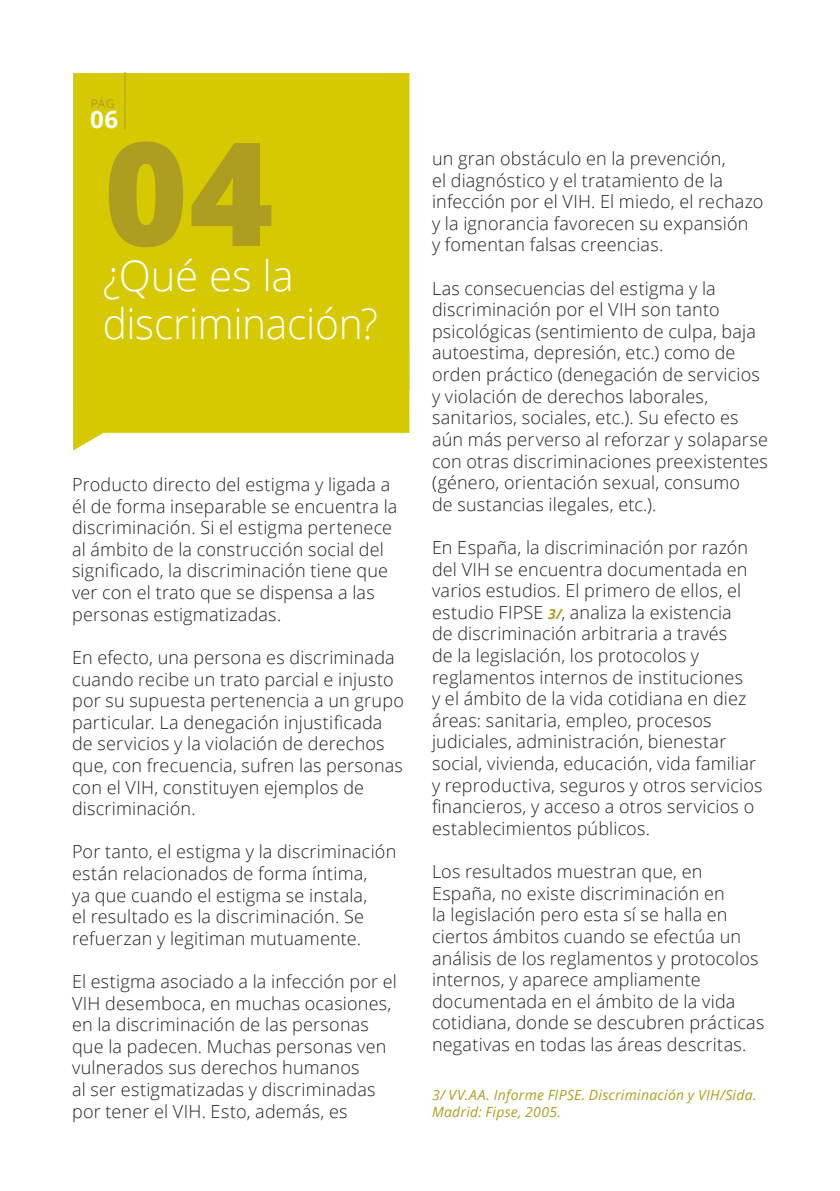
<style>
.page{position:relative;width:840px;height:1191px;background:#fff}
.page>*{position:absolute;margin:0;border:0;box-sizing:border-box;transform-origin:0 0}
.t1{font:800 144px "Open Sans";color:#ad9d20}
.t2{font:300 42px/48px "Open Sans";letter-spacing:-.01em;color:#fff}
.t3{font:700 24px "Open Sans";color:#fff}
.t4{font:300 18px/21.6px "Open Sans";letter-spacing:.01em;color:#231f20}
.t5{font:italic 14px/16.8px "Open Sans";letter-spacing:.02em;color:#ad9d20}
.t6{font:12px "Open Sans";color:#ad9d20}
.s1{color:#d1c686}
.s2{font-weight:700;font-style:italic;font-size:14px;color:#ad9d20}
</style>
<div class="page">
<div style="left:73px;top:73px;width:336px;height:377px;background:#d6c801"></div>
<hr style="left:124px;top:72px;width:1px;height:57px;background:#ad9d20">
<p class="t6" style="left:91px;top:95px;width:29px">PÁG<span class="s1">.</span></p>
<h3 class="t3" style="left:90px;top:103px;width:30px">06</h3>
<h1 class="t1" style="left:104px;top:84px;width:171px">04</h1>
<h2 class="t2" style="left:103px;top:251px;width:276px">¿Qué es la discriminación?</h2>
<p class="t4" style="left:72px;top:473px;width:327px">Producto directo del estigma y ligada a él de forma inseparable se encuentra la discriminación. Si el estigma pertenece al ámbito de la construcción social del significado, la discriminación tiene que ver con el trato que se dispensa a las personas estigmatizadas.</p>
<p class="t4" style="left:72px;top:646px;width:333px">En efecto, una persona es discriminada cuando recibe un trato parcial e injusto por su supuesta pertenencia a un grupo particular. La denegación injustificada de servicios y la violación de derechos que, con frecuencia, sufren las personas con el VIH, constituyen ejemplos de discriminación.</p>
<p class="t4" style="left:72px;top:840px;width:325px">Por tanto, el estigma y la discriminación están relacionados de forma íntima,<br>ya que cuando el estigma se instala,<br>el resultado es la discriminación. Se refuerzan y legitiman mutuamente.</p>
<p class="t4" style="left:72px;top:970px;width:326px">El estigma asociado a la infección por el VIH desemboca, en muchas ocasiones, en la discriminación de las personas que la padecen. Muchas personas ven vulnerados sus derechos humanos<br>al ser estigmatizadas y discriminadas por tener el VIH. Esto, además, es</p>
<p class="t4" style="left:432px;top:147px;width:333px">un gran obstáculo en la prevención,<br>el diagnóstico y el tratamiento de la infección por el VIH. El miedo, el rechazo y la ignorancia favorecen su expansión<br>y fomentan falsas creencias.</p>
<p class="t4" style="left:432px;top:277px;width:337px">Las consecuencias del estigma y la discriminación por el VIH son tanto psicológicas (sentimiento de culpa, baja autoestima, depresión, etc.) como de orden práctico (denegación de servicios y violación de derechos laborales, sanitarios, sociales, etc.). Su efecto es aún más perverso al reforzar y solaparse con otras discriminaciones preexistentes (género, orientación sexual, consumo<br>de sustancias ilegales, etc.).</p>
<p class="t4" style="left:432px;top:536px;width:332px">En España, la discriminación por razón del VIH se encuentra documentada en varios estudios. El primero de ellos, el estudio FIPSE <span class="s2">3/</span>, analiza la existencia<br>de discriminación arbitraria a través<br>de la legislación, los protocolos y reglamentos internos de instituciones<br>y el ámbito de la vida cotidiana en diez áreas: sanitaria, empleo, procesos judiciales, administración, bienestar social, vivienda, educación, vida familiar y reproductiva, seguros y otros servicios financieros, y acceso a otros servicios o establecimientos públicos.</p>
<p class="t4" style="left:432px;top:860px;width:334px">Los resultados muestran que, en España, no existe discriminación en<br>la legislación pero esta sí se halla en ciertos ámbitos cuando se efectúa un análisis de los reglamentos y protocolos internos, y aparece ampliamente documentada en el ámbito de la vida cotidiana, donde se descubren prácticas negativas en todas las áreas descritas.</p>
<p class="t5" style="left:432px;top:1086px;width:326px">3/ VV.AA. Informe FIPSE. Discriminación y VIH/Sida.<br>Madrid: Fipse, 2005.</p>
</div>
